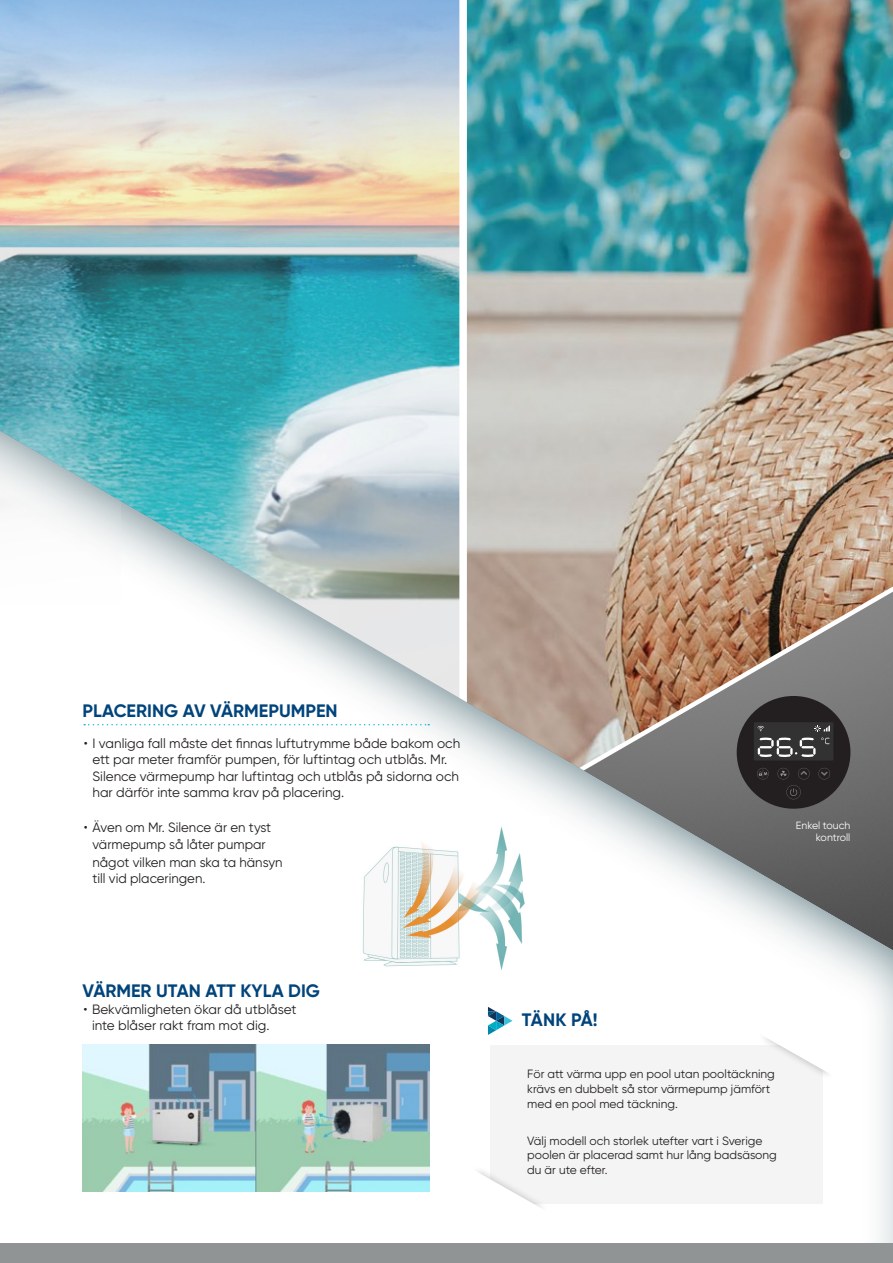
<style>
.page{position:relative;width:893px;height:1263px;background:#fff}
.page>*{position:absolute;margin:0;border:0;box-sizing:border-box;transform-origin:0 0}
.t1{font:700 18px "Gilroy";color:#00447b}
.t2{font:13.5px/16.5px "Gilroy";color:#231f20}
.Gab03-Titre_puce_tri{font:12px/15px "Gilroy";color:#231f20}
.t3{font:10.5px/12px "Gilroy";color:#fff;text-align:right}
</style>
<div class="page">
<div style="left:0;top:0;width:893px;height:1263px;background:#002f3c;opacity:.75"></div>
<div style="left:0;top:1123px;width:14px;height:121px;background:#fff"></div>
<div style="left:737px;top:696px;width:113px;height:113px;background:#231f20;border-radius:50%"></div>
<svg style="left:786px;top:785px;width:15px;height:14px"></svg>
<div style="left:754px;top:722px;width:79px;height:38px;background:#333233"></div>
<svg style="left:757px;top:725px;width:73px;height:32px"></svg>
<svg style="left:778px;top:768px;width:11px;height:11px"></svg>
<svg style="left:818px;top:768px;width:12px;height:11px"></svg>
<svg style="left:798px;top:768px;width:12px;height:11px"></svg>
<svg style="left:757px;top:768px;width:12px;height:11px"></svg>
<div style="left:0;top:1244px;width:893px;height:19px;background:#919495"></div>
<img style="left:0;top:93px;width:120px;height:512px">
<svg style="left:84px;top:724px;width:345px;height:1px"></svg>
<img style="left:345px;top:816px;width:203px;height:173px">
<img style="left:82px;top:1045px;width:347px;height:147px">
<div style="left:490px;top:1045px;width:332px;height:158px;background:#f4f4f4"></div>
<svg style="left:488px;top:1007px;width:24px;height:28px"></svg>
<div style="left:757px;top:1027px;width:79px;height:53px;background:#f4f4f4"></div>
<svg style="left:758px;top:1003px;width:93px;height:73px"></svg>
<div style="left:470px;top:1165px;width:79px;height:53px;background:#f4f4f4"></div>
<svg style="left:455px;top:1169px;width:93px;height:72px"></svg>
<p class="t1" style="left:82px;top:699px;width:257px">PLACERING AV VÄRMEPUMPEN</p>
<p class="t2" style="left:92px;top:735px;width:369px;text-indent:-9px">• I vanliga fall måste det finnas luftutrymme både bakom och ett par meter framför pumpen, för luftintag och utblås. Mr.<br>Silence värmepump har luftintag och utblås på sidorna och har därför inte samma krav på placering.</p>
<p class="t2" style="left:84px;top:818px;width:189px">• Även om Mr. Silence är en tyst</p>
<p class="t2" style="left:92px;top:836px;width:175px">värmepump så låter pumpar</p>
<p class="t2" style="left:92px;top:854px;width:191px">något vilken man ska ta hänsyn</p>
<p class="t2" style="left:92px;top:870px;width:114px">till vid placeringen.</p>
<p class="t1" style="left:82px;top:979px;width:239px">VÄRMER UTAN ATT KYLA DIG</p>
<p class="t2" style="left:92px;top:1000px;width:206px;text-indent:-9px">• Bekvämligheten ökar då utblåset inte blåser rakt fram mot dig.</p>
<p class="t3" style="left:796px;top:819px;width:56px">Enkel touch kontroll</p>
<p class="t1" style="left:522px;top:1008px;width:77px">TÄNK PÅ!</p>
<p class="Gab03-Titre_puce_tri" style="left:527px;top:1066px;width:249px">För att värma upp en pool utan pooltäckning krävs en dubbelt så stor värmepump jämfört med en pool med täckning.</p>
<p class="Gab03-Titre_puce_tri" style="left:527px;top:1133px;width:251px;line-height:14.4px">Välj modell och storlek utefter vart i Sverige poolen är placerad samt hur lång badsäsong du är ute efter.</p>
</div>
